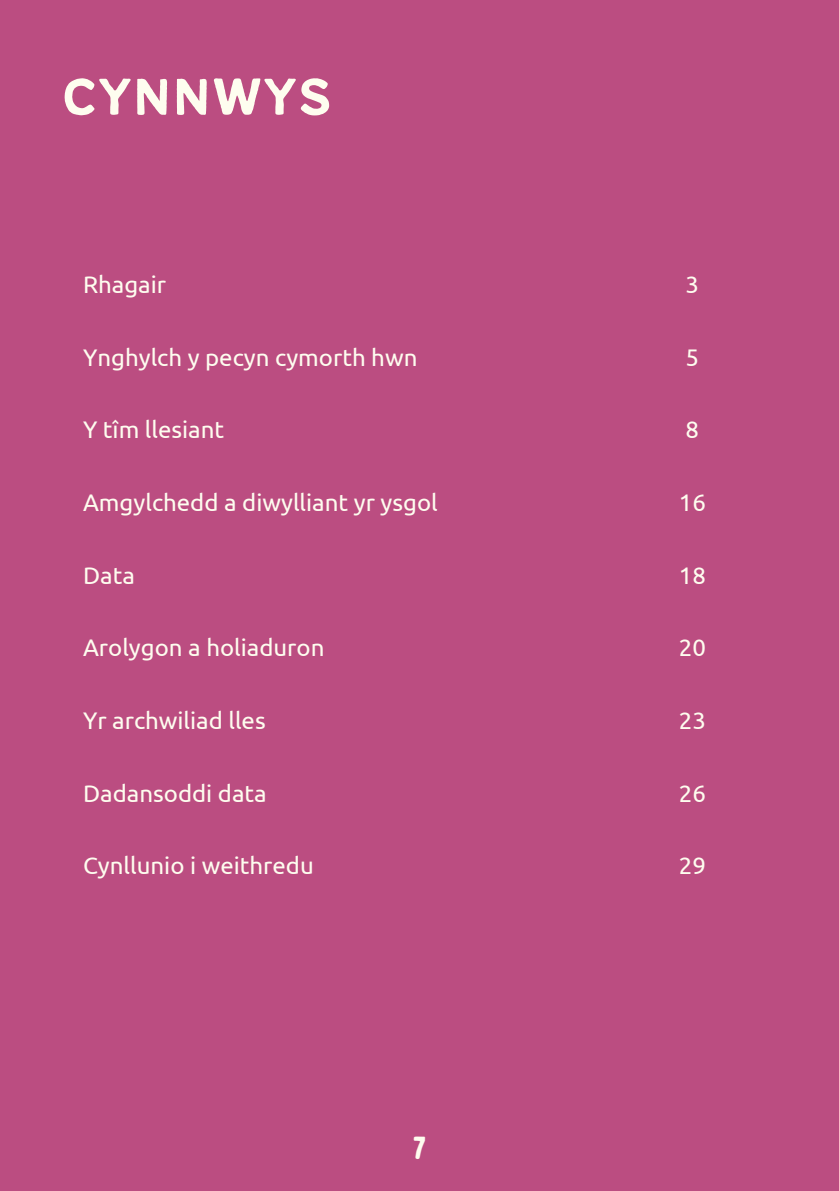
<style>
.page{position:relative;width:839px;height:1191px;background:#fff}
.page>*{position:absolute;margin:0;border:0;box-sizing:border-box;transform-origin:0 0}
.t1{font:68px "Bantayog";color:#fefdef}
.t2{font:32px "Bobby Jones Soft";color:#fefdef}
.t3{font:24px "Ubuntu";color:#fefdef}
</style>
<div class="page">
<div style="left:0;top:0;width:838px;height:1191px;background:#bb4d81"></div>
<h1 class="t1" style="left:61px;top:67px;width:273px">cynnwys</h1>
<p class="t3" style="left:83px;top:271px;width:85px">Rhagair</p>
<p class="t3" style="left:685px;top:271px;width:15px">3</p>
<p class="t3" style="left:83px;top:343px;width:336px">Ynghylch y pecyn cymorth hwn</p>
<p class="t3" style="left:685px;top:343px;width:15px">5</p>
<p class="t3" style="left:83px;top:416px;width:143px">Y tîm llesiant</p>
<p class="t3" style="left:685px;top:416px;width:15px">8</p>
<p class="t3" style="left:83px;top:489px;width:356px">Amgylchedd a diwylliant yr ysgol</p>
<p class="t3" style="left:678px;top:489px;width:29px">16</p>
<p class="t3" style="left:83px;top:561px;width:53px">Data</p>
<p class="t3" style="left:678px;top:561px;width:29px">18</p>
<p class="t3" style="left:83px;top:634px;width:243px">Arolygon a holiaduron</p>
<p class="t3" style="left:678px;top:634px;width:29px">20</p>
<p class="t3" style="left:83px;top:707px;width:184px">Yr archwiliad lles</p>
<p class="t3" style="left:678px;top:707px;width:29px">23</p>
<p class="t3" style="left:83px;top:779px;width:185px">Dadansoddi data</p>
<p class="t3" style="left:678px;top:779px;width:29px">26</p>
<p class="t3" style="left:83px;top:852px;width:232px">Cynllunio i weithredu</p>
<p class="t3" style="left:678px;top:852px;width:29px">29</p>
<h2 class="t2" style="left:413px;top:1128px;width:14px">7</h2>
</div>
